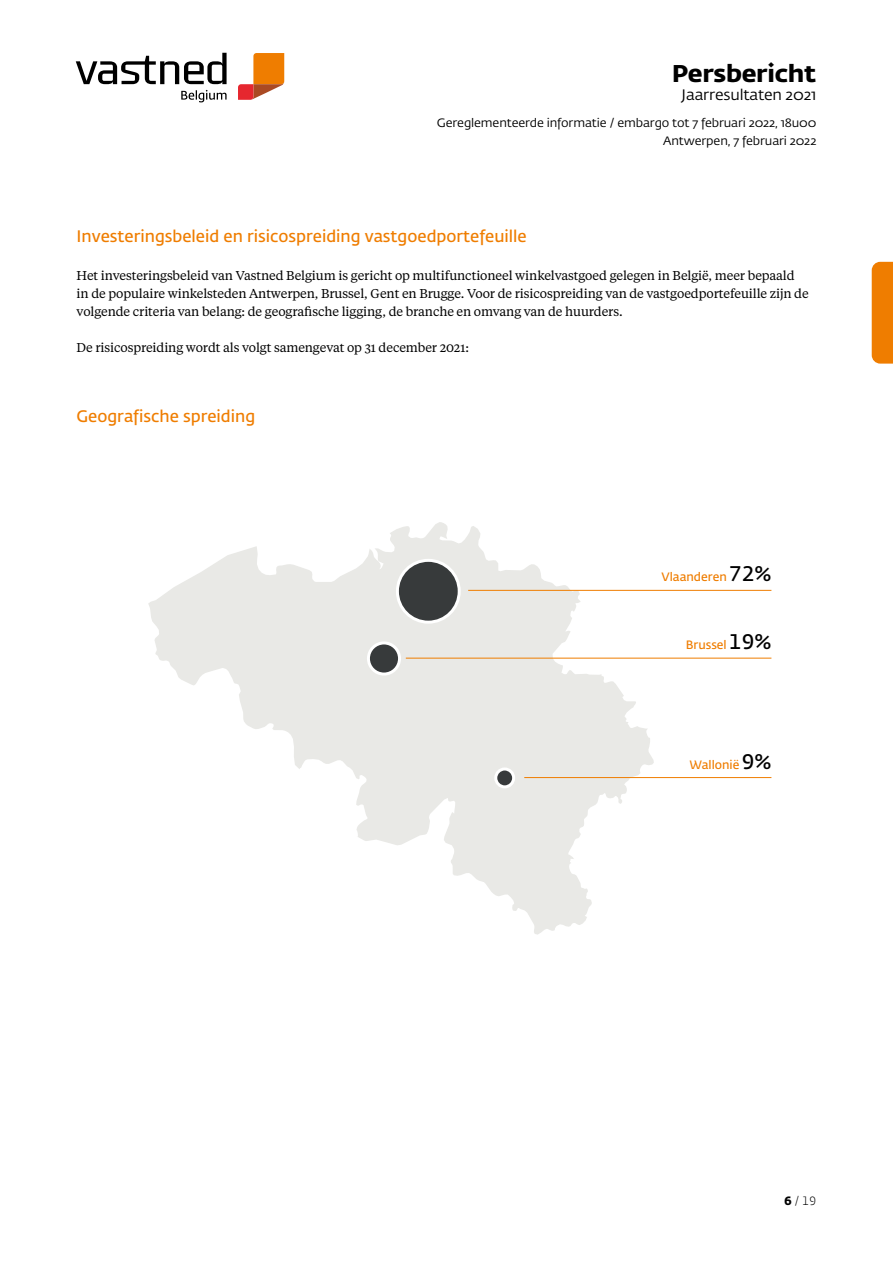
<style>
.page{position:relative;width:893px;height:1263px;background:#fff}
.page>*{position:absolute;margin:0;border:0;box-sizing:border-box;transform-origin:0 0}
.t1{font:700 24px "Fedra Sans Std";letter-spacing:-.01em;color:#000;scale:1.05 1}
.t2{font:600 16.5px "Fedra Sans Std";color:#ef7d00}
.t3{font:15px "Fedra Sans Std";letter-spacing:-.01em;color:#000;scale:1.05 1}
.t4{font:12.75px/18px "Tiempos Text";letter-spacing:-.01em;color:#000}
.t5{font:12px/18px "Fedra Sans Std";letter-spacing:-.01em;color:#000;text-align:right;scale:1.05 1}
.t6{font:600 12px "Fedra Sans Std";color:#ef7d00}
.t7{font:300 12px "Fedra Sans Std";color:#000}
.s1{font-size:21px;color:#000}
.s2{font-weight:700}
</style>
<div class="page">
<div style="left:872px;top:262px;width:21px;height:102px;background:#ef7d00"></div>
<svg style="left:148px;top:522px;width:506px;height:413px"></svg>
<div style="left:368px;top:643px;width:32px;height:31px;background:#373a3b;border-radius:50%"></div>
<div style="left:367px;top:641px;width:34px;height:34px;border:3px solid #fff;border-radius:50%"></div>
<div style="left:397px;top:560px;width:62px;height:62px;background:#373a3b;border-radius:50%"></div>
<div style="left:396px;top:559px;width:65px;height:65px;border:3px solid #fff;border-radius:50%"></div>
<div style="left:496px;top:769px;width:18px;height:18px;background:#373a3b;border-radius:50%"></div>
<div style="left:494px;top:767px;width:21px;height:21px;border:3px solid #fff;border-radius:50%"></div>
<hr style="left:468px;top:590px;width:303px;height:1px;background:#ef7d00">
<hr style="left:524px;top:777px;width:247px;height:1px;background:#ef7d00">
<hr style="left:406px;top:658px;width:365px;height:1px;background:#ef7d00">
<svg style="left:181px;top:90px;width:46px;height:12px"></svg>
<svg style="left:76px;top:53px;width:151px;height:31px"></svg>
<svg style="left:238px;top:53px;width:46px;height:47px"></svg>
<h1 class="t1" style="left:672px;top:58px;width:139px">Persbericht</h1>
<p class="t3" style="left:682px;top:85px;width:130px">Jaarresultaten 2021</p>
<p class="t5" style="left:437px;top:114px;width:363px">Gereglementeerde informatie / embargo tot 7 februari 2022, 18u00<br>Antwerpen, 7 februari 2022</p>
<p class="t2" style="left:77px;top:227px;width:452px">Investeringsbeleid en risicospreiding vastgoedportefeuille</p>
<p class="t4" style="left:77px;top:266px;width:734px">Het investeringsbeleid van Vastned Belgium is gericht op multifunctioneel winkelvastgoed gelegen in België, meer bepaald in de populaire winkelsteden Antwerpen, Brussel, Gent en Brugge. Voor de risicospreiding van de vastgoedportefeuille zijn de volgende criteria van belang: de geografische ligging, de branche en omvang van de huurders.</p>
<p class="t4" style="left:77px;top:338px;width:394px">De risicospreiding wordt als volgt samengevat op 31 december 2021:</p>
<p class="t2" style="left:77px;top:407px;width:180px">Geografische spreiding</p>
<p class="t6" style="left:662px;top:570px;width:111px">Vlaanderen <span class="s1">72%</span></p>
<p class="t6" style="left:686px;top:637px;width:87px">Brussel <span class="s1">19%</span></p>
<p class="t6" style="left:689px;top:757px;width:84px">Wallonië <span class="s1">9%</span></p>
<p class="t7" style="left:784px;top:1193px;width:33px"><span class="s2">6</span> / 19</p>
</div>
